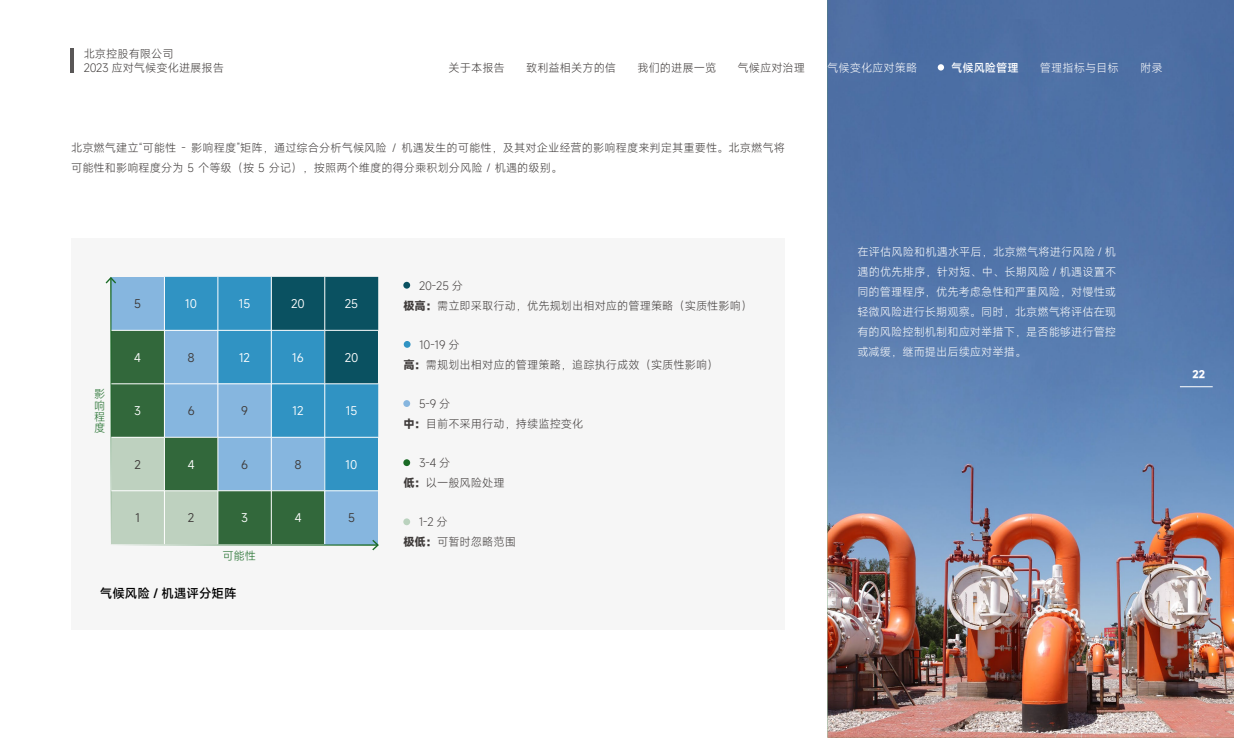
<style>
.page{position:relative;width:1234px;height:738px;background:#fff}
.page>*{position:absolute;margin:0;border:0;box-sizing:border-box;transform-origin:0 0}
.t1{font:500 12.5px "Mi Sans";color:#000}
.t2{font:11.62px "Mi Sans";color:#fff}
.t3{font:11.62px "Mi Sans";color:#3e3a39}
.t4{font:300 11.25px/20.1px "Mi Sans";color:#3e3a39}
.t5{font:300 11.25px/20px "Mi Sans";color:#fff;text-align:justify}
.t6{font:300 11.25px/11.2px "Mi Sans";color:#196a25;text-align:justify}
.t7{font:500 11.25px "Mi Sans";color:#fff}
.t8{font:700 10px "Mi Sans";color:#fff}
.s1{font-weight:700}
</style>
<div class="page">
<hr style="left:71px;top:48px;width:3px;height:25px;background:#595757">
<div style="left:71px;top:237px;width:713px;height:392px;background:#f6f6f6"></div>
<img style="left:827px;top:0;width:406px;height:737px">
<div style="left:403px;top:281px;width:7px;height:7px;background:#0a5161;border-radius:50%"></div>
<div style="left:403px;top:341px;width:7px;height:6px;background:#3093c3;border-radius:50%"></div>
<div style="left:403px;top:400px;width:7px;height:6px;background:#86b6df;border-radius:50%"></div>
<div style="left:403px;top:459px;width:7px;height:6px;background:#196a25;border-radius:50%"></div>
<div style="left:403px;top:518px;width:7px;height:7px;background:#bad2be;border-radius:50%"></div>
<svg style="left:105px;top:276px;width:274px;height:275px;background:#609aa8"></svg>
<svg style="left:937px;top:64px;width:6px;height:6px"></svg>
<hr style="left:1179px;top:386px;width:33px;height:1px;background:#fff">
<p class="t4" style="left:84px;top:46px;width:142px;line-height:14px">北京控股有限公司<br>2023 应对气候变化进展报告</p>
<p class="t4" style="left:448px;top:57px;width:58px">关于本报告</p>
<p class="t4" style="left:526px;top:57px;width:91px">致利益相关方的信</p>
<p class="t4" style="left:637px;top:57px;width:80px">我们的进展一览</p>
<p class="t4" style="left:737px;top:57px;width:69px">气候应对治理</p>
<p class="t5" style="left:827px;top:57px;width:91px">气候变化应对策略</p>
<p class="t7" style="left:950px;top:60px;width:69px">气候风险管理</p>
<p class="t5" style="left:1039px;top:57px;width:80px">管理指标与目标</p>
<p class="t5" style="left:1139px;top:57px;width:24px">附录</p>
<p class="t4" style="left:71px;top:137px;width:715px">北京燃气建立“可能性 - 影响程度”矩阵，通过综合分析气候风险 / 机遇发生的可能性，及其对企业经营的影响程度来判定其重要性。北京燃气将可能性和影响程度分为 5 个等级（按 5 分记），按照两个维度的得分乘积划分风险 / 机遇的级别。</p>
<p class="t3" style="left:134px;top:296px;width:8px">5</p>
<p class="t2" style="left:185px;top:296px;width:13px">10</p>
<p class="t2" style="left:239px;top:296px;width:13px">15</p>
<p class="t2" style="left:291px;top:296px;width:15px">20</p>
<p class="t2" style="left:345px;top:296px;width:15px">25</p>
<p class="t6" style="left:94px;top:388px;width:12px">影响程度</p>
<p class="t2" style="left:134px;top:349px;width:8px">4</p>
<p class="t3" style="left:187px;top:349px;width:9px">8</p>
<p class="t2" style="left:239px;top:349px;width:13px">12</p>
<p class="t2" style="left:292px;top:349px;width:13px">16</p>
<p class="t2" style="left:344px;top:349px;width:15px">20</p>
<p class="t2" style="left:134px;top:402px;width:8px">3</p>
<p class="t3" style="left:188px;top:402px;width:8px">6</p>
<p class="t3" style="left:241px;top:402px;width:8px">9</p>
<p class="t2" style="left:292px;top:402px;width:13px">12</p>
<p class="t2" style="left:346px;top:402px;width:13px">15</p>
<p class="t3" style="left:134px;top:456px;width:8px">2</p>
<p class="t2" style="left:188px;top:456px;width:8px">4</p>
<p class="t3" style="left:241px;top:456px;width:8px">6</p>
<p class="t3" style="left:294px;top:456px;width:9px">8</p>
<p class="t2" style="left:345px;top:456px;width:13px">10</p>
<p class="t3" style="left:135px;top:509px;width:6px">1</p>
<p class="t3" style="left:188px;top:509px;width:8px">2</p>
<p class="t2" style="left:241px;top:509px;width:8px">3</p>
<p class="t2" style="left:294px;top:509px;width:8px">4</p>
<p class="t3" style="left:348px;top:509px;width:8px">5</p>
<p class="t6" style="left:222px;top:550px;width:35px">可能性</p>
<p class="t1" style="left:100px;top:584px;width:138px">气候风险 / 机遇评分矩阵</p>
<p class="t4" style="left:403px;top:275px;width:350px;text-indent:16px">20-25 分<br><span class="s1">极高：</span>需立即采取行动，优先规划出相对应的管理策略（实质性影响）</p>
<p class="t4" style="left:403px;top:334px;width:316px;text-indent:16px">10-19 分<br><span class="s1">高：</span>需规划出相对应的管理策略，追踪执行成效（实质性影响）</p>
<p class="t4" style="left:403px;top:393px;width:181px;text-indent:16px">5-9 分<br><span class="s1">中：</span>目前不采用行动，持续监控变化</p>
<p class="t4" style="left:403px;top:452px;width:103px;text-indent:16px">3-4 分<br><span class="s1">低：</span>以一般风险处理</p>
<p class="t4" style="left:403px;top:511px;width:114px;text-indent:16px">1-2 分<br><span class="s1">极低：</span>可暂时忽略范围</p>
<p class="t5" style="left:857px;top:242px;width:260px">在评估风险和机遇水平后，北京燃气将进行风险 / 机遇的优先排序，针对短、中、长期风险 / 机遇设置不同的管理程序，优先考虑急性和严重风险，对慢性或轻微风险进行长期观察。同时，北京燃气将评估在现有的风险控制机制和应对举措下，是否能够进行管控或减缓，继而提出后续应对举措。</p>
<p class="t8" style="left:1191px;top:367px;width:14px">22</p>
</div>
